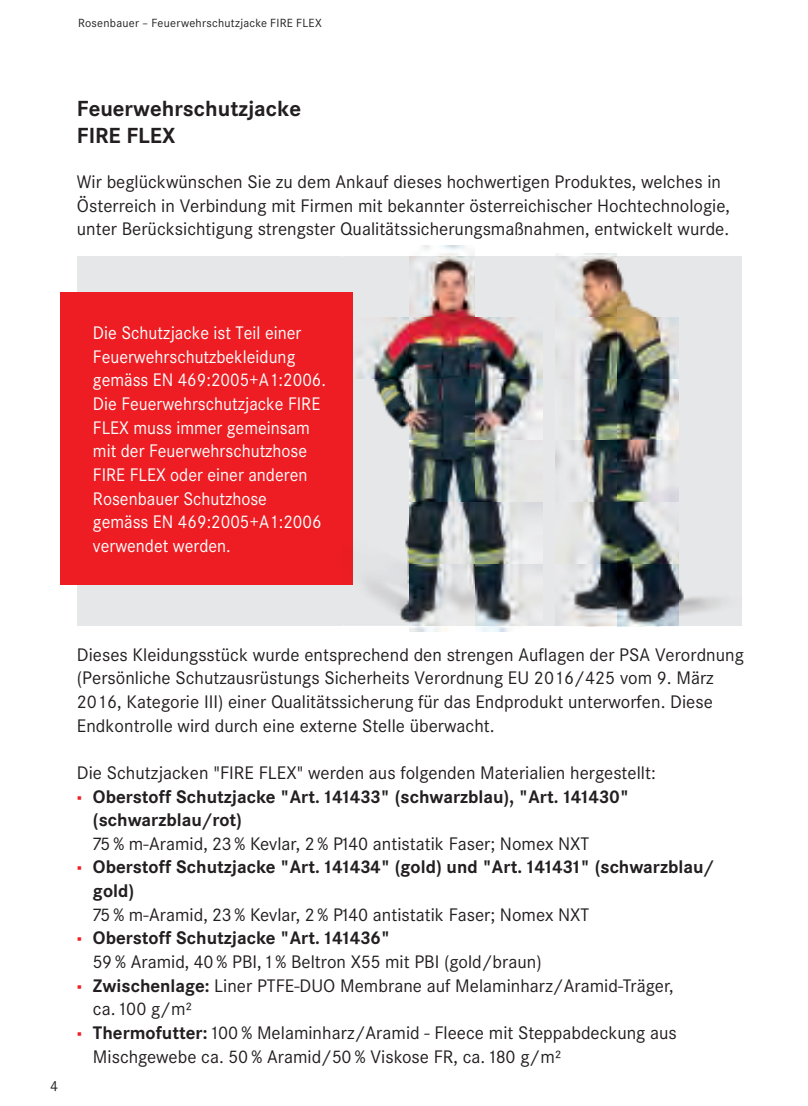
<style>
.page{position:relative;width:808px;height:1106px;background:#fff}
.page>*{position:absolute;margin:0;border:0;box-sizing:border-box;transform-origin:0 0}
.t1{font:700 22.8px/27.3px "Corporate S";color:#231f20}
.t2{font:18.9px/23.7px "Corporate S";color:#231f20}
.t3{font:18.9px/23.7px "Corporate S";color:#fff;scale:.95 1}
.t4{font:700 18.9px/23.7px "Corporate S";color:#231f20}
.t5{font:15px "Corporate S";color:#231f20}
.t6{font:12.3px "Corporate S";letter-spacing:.02em;color:#231f20}
.s1{font-family:"Arial";font-weight:900;font-size:15px;color:#ee1d23}
.s2{font-weight:700}
</style>
<div class="page">
<div style="left:77px;top:256px;width:664px;height:370px;background:#e6e7e9"></div>
<div style="left:61px;top:293px;width:292px;height:292px;background:#ee1d23"></div>
<img style="left:343px;top:245px;width:132px;height:72px">
<img style="left:365px;top:564px;width:177px;height:67px">
<img style="left:355px;top:317px;width:187px;height:247px">
<img style="left:343px;top:293px;width:10px;height:24px">
<img style="left:741px;top:256px;width:1px;height:59px">
<img style="left:741px;top:315px;width:1px;height:249px">
<img style="left:585px;top:626px;width:76px;height:1px">
<img style="left:741px;top:564px;width:1px;height:62px">
<img style="left:555px;top:256px;width:167px;height:370px">
<p class="t6" style="left:78px;top:16px;width:245px">Rosenbauer – Feuerwehrschutzjacke FIRE FLEX</p>
<p class="t1" style="left:77px;top:95px;width:226px">Feuerwehrschutzjacke<br>FIRE FLEX</p>
<p class="t2" style="left:77px;top:170px;width:655px">Wir beglückwünschen Sie zu dem Ankauf dieses hochwertigen Produktes, welches in<br>Österreich in Verbindung mit Firmen mit bekannter österreichischer Hochtechnologie, unter Berücksichtigung strengster Qualitätssicherungsmaßnahmen, entwickelt wurde.</p>
<p class="t3" style="left:93px;top:321px;width:247px">Die Schutzjacke ist Teil einer<br>Feuerwehrschutzbekleidung gemäss EN 469:2005+A1:2006.<br>Die Feuerwehrschutzjacke FIRE<br>FLEX muss immer gemeinsam mit der Feuerwehrschutzhose<br>FIRE FLEX oder einer anderen<br>Rosenbauer Schutzhose gemäss EN 469:2005+A1:2006 verwendet werden.</p>
<p class="t5" style="left:50px;top:1077px;width:10px">4</p>
<p class="t2" style="left:77px;top:642px;width:668px">Dieses Kleidungsstück wurde entsprechend den strengen Auflagen der PSA Verordnung (Persönliche Schutzausrüstungs Sicherheits Verordnung EU 2016/425 vom 9. März 2016, Kategorie III) einer Qualitätssicherung für das Endprodukt unterworfen. Diese Endkontrolle wird durch eine externe Stelle überwacht.</p>
<p class="t2" style="left:77px;top:761px;width:580px">Die Schutzjacken "FIRE FLEX" werden aus folgenden Materialien hergestellt:</p>
<p class="t4" style="left:93px;top:785px;width:538px;text-indent:-16px"><span class="s1">▪</span> Oberstoff Schutzjacke "Art. 141433" (schwarzblau), "Art. 141430" (schwarzblau/rot)</p>
<p class="t2" style="left:93px;top:831px;width:498px">75 % m-Aramid, 23 % Kevlar, 2 % P140 antistatik Faser; Nomex NXT</p>
<p class="t4" style="left:93px;top:855px;width:623px;text-indent:-16px"><span class="s1">▪</span> Oberstoff Schutzjacke "Art. 141434" (gold) und "Art. 141431" (schwarzblau/ gold)</p>
<p class="t2" style="left:93px;top:902px;width:498px">75 % m-Aramid, 23 % Kevlar, 2 % P140 antistatik Faser; Nomex NXT</p>
<p class="t2" style="left:93px;top:926px;width:450px;text-indent:-16px"><span class="s1">▪</span> <span class="s2">Oberstoff Schutzjacke "Art. 141436"<br></span>59 % Aramid, 40 % PBI, 1 % Beltron X55 mit PBI (gold/braun)</p>
<p class="t2" style="left:93px;top:973px;width:582px;text-indent:-16px"><span class="s1">▪</span> <span class="s2">Zwischenlage:</span> Liner PTFE-DUO Membrane auf Melaminharz/Aramid-Träger, ca. 100 g/m²</p>
<p class="t2" style="left:93px;top:1020px;width:585px;text-indent:-16px"><span class="s1">▪</span> <span class="s2">Thermofutter:</span> 100 % Melaminharz/Aramid - Fleece mit Steppabdeckung aus<br>Mischgewebe ca. 50 % Aramid/50 % Viskose FR, ca. 180 g/m²</p>
</div>
